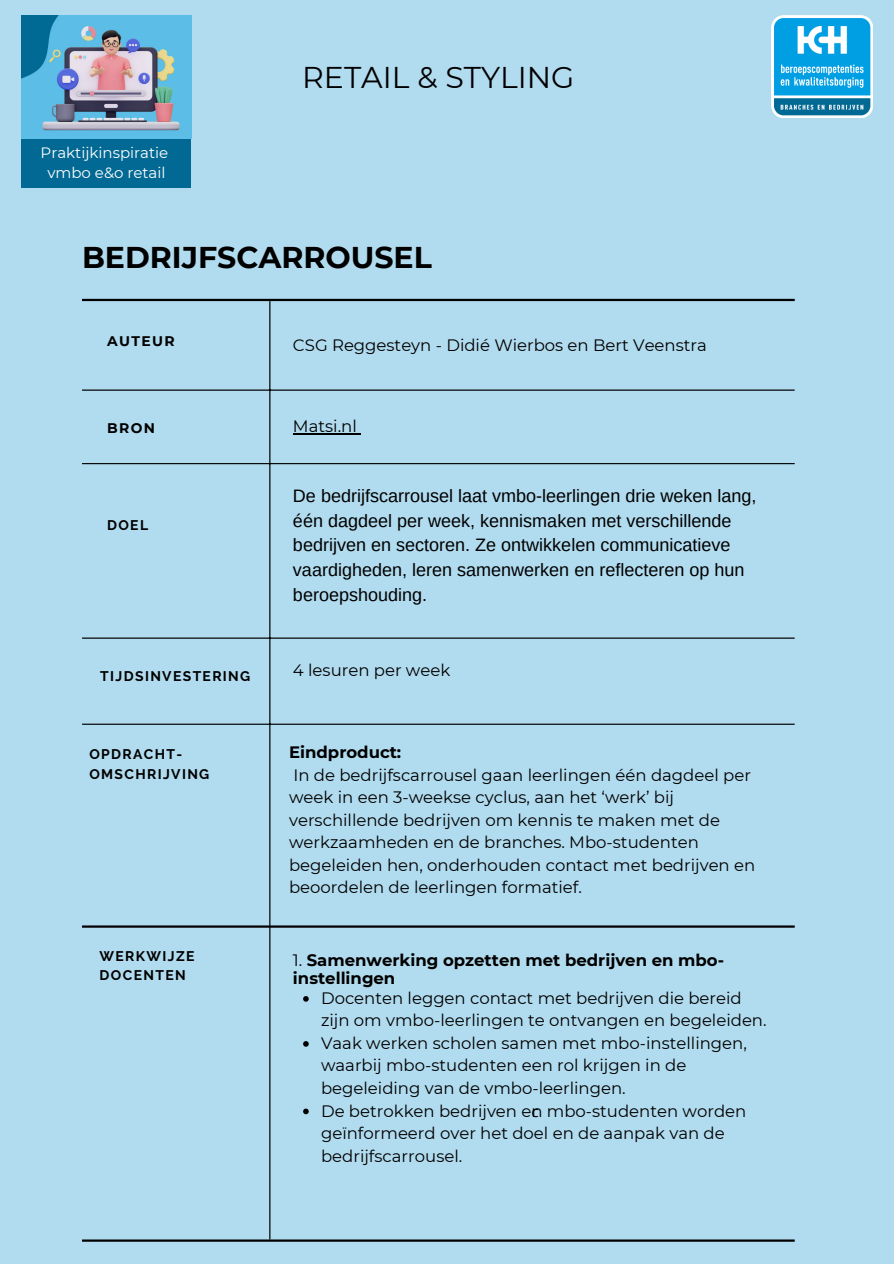
<style>
.page{position:relative;width:894px;height:1264px;background:#fff}
.page>*{position:absolute;margin:0;border:0;box-sizing:border-box;transform-origin:0 0}
.t1{font:700 30px "Montserrat";color:#000}
.t2{font:30px "Montserrat";color:#000}
.t3{font:18px/24.8px "Arimo";color:#000}
.t4{font:16.5px/22.5px "Montserrat";color:#000}
.t5{font:700 16.5px/18px "Montserrat";color:#000}
.t6{font:15px/20.2px "Montserrat";color:#fff;text-align:center}
.t7{font:15px "Open Sans";color:#000}
.t8{font:700 13.95px/19.2px "Raleway";letter-spacing:.1em;color:#000}
.t9{font:700 13.95px "Montserrat";letter-spacing:.1em;color:#000}
.s1{font-weight:400}
</style>
<div class="page">
<div style="left:0;top:0;width:893px;height:1263px;background:#b1dbee"></div>
<hr style="left:293px;top:433px;width:64px;height:1px;background:#000">
<svg style="left:303px;top:996px;width:5px;height:5px"></svg>
<svg style="left:303px;top:1041px;width:5px;height:5px"></svg>
<svg style="left:303px;top:1108px;width:5px;height:6px"></svg>
<hr style="left:269px;top:301px;width:1px;height:938px;background:#000">
<hr style="left:82px;top:389px;width:712px;height:1px;background:#000">
<hr style="left:82px;top:463px;width:712px;height:1px;background:#000">
<hr style="left:82px;top:637px;width:712px;height:1px;background:#000">
<hr style="left:82px;top:723px;width:712px;height:1px;background:#000">
<hr style="left:82px;top:299px;width:712px;height:2px;background:#000">
<hr style="left:82px;top:925px;width:712px;height:2px;background:#000">
<hr style="left:82px;top:1239px;width:712px;height:2px;background:#000">
<img style="left:771px;top:16px;width:101px;height:101px">
<img style="left:22px;top:16px;width:170px;height:123px">
<div style="left:22px;top:139px;width:169px;height:49px;background:#026994"></div>
<p class="t6" style="left:41px;top:141px;width:129px">Praktijkinspiratie vmbo e&amp;o retail</p>
<h1 class="t2" style="left:302px;top:57px;width:273px">RETAIL &amp; STYLING</h1>
<h1 class="t1" style="left:82px;top:236px;width:351px">BEDRIJFSCARROUSEL</h1>
<p class="t9" style="left:107px;top:331px;width:69px">AUTEUR</p>
<p class="t9" style="left:107px;top:418px;width:49px">BRON</p>
<p class="t8" style="left:107px;top:515px;width:42px">DOEL</p>
<p class="t8" style="left:100px;top:666px;width:151px">TIJDSINVESTERING</p>
<p class="t8" style="left:89px;top:745px;width:121px">OPDRACHT-<br>OMSCHRIJVING</p>
<p class="t8" style="left:100px;top:946px;width:96px">WERKWIJZE<br>DOCENTEN</p>
<p class="t4" style="left:293px;top:333px;width:415px">CSG Reggesteyn - Didié Wierbos en Bert Veenstra</p>
<p class="t4" style="left:293px;top:414px;width:65px">Matsi.nl</p>
<p class="t3" style="left:293px;top:483px;width:465px">De bedrijfscarrousel laat vmbo-leerlingen drie weken lang, één dagdeel per week, kennismaken met verschillende bedrijven en sectoren. Ze ontwikkelen communicatieve vaardigheden, leren samenwerken en reflecteren op hun beroepshouding.</p>
<p class="t4" style="left:293px;top:658px;width:159px">4 lesuren per week</p>
<p class="t5" style="left:289px;top:742px;width:114px">Eindproduct:</p>
<p class="t4" style="left:289px;top:763px;width:467px">In de bedrijfscarrousel gaan leerlingen één dagdeel per week in een 3-weekse cyclus, aan het ‘werk’ bij verschillende bedrijven om kennis te maken met de werkzaamheden en de branches. Mbo-studenten begeleiden hen, onderhouden contact met bedrijven en beoordelen de leerlingen formatief.</p>
<p class="t5" style="left:293px;top:950px;width:432px"><span class="s1">1.</span> Samenwerking opzetten met bedrijven en mbo&shy;instellingen</p>
<p class="t4" style="left:321px;top:986px;width:447px">Docenten leggen contact met bedrijven die bereid zijn om vmbo-leerlingen te ontvangen en begeleiden.<br>Vaak werken scholen samen met mbo-instellingen, waarbij mbo-studenten een rol krijgen in de begeleiding van de vmbo-leerlingen.<br>De betrokken bedrijven en mbo-studenten worden geïnformeerd over het doel en de aanpak van de bedrijfscarrousel.</p>
<p class="t7" style="left:531px;top:1100px;width:9px">c</p>
</div>
